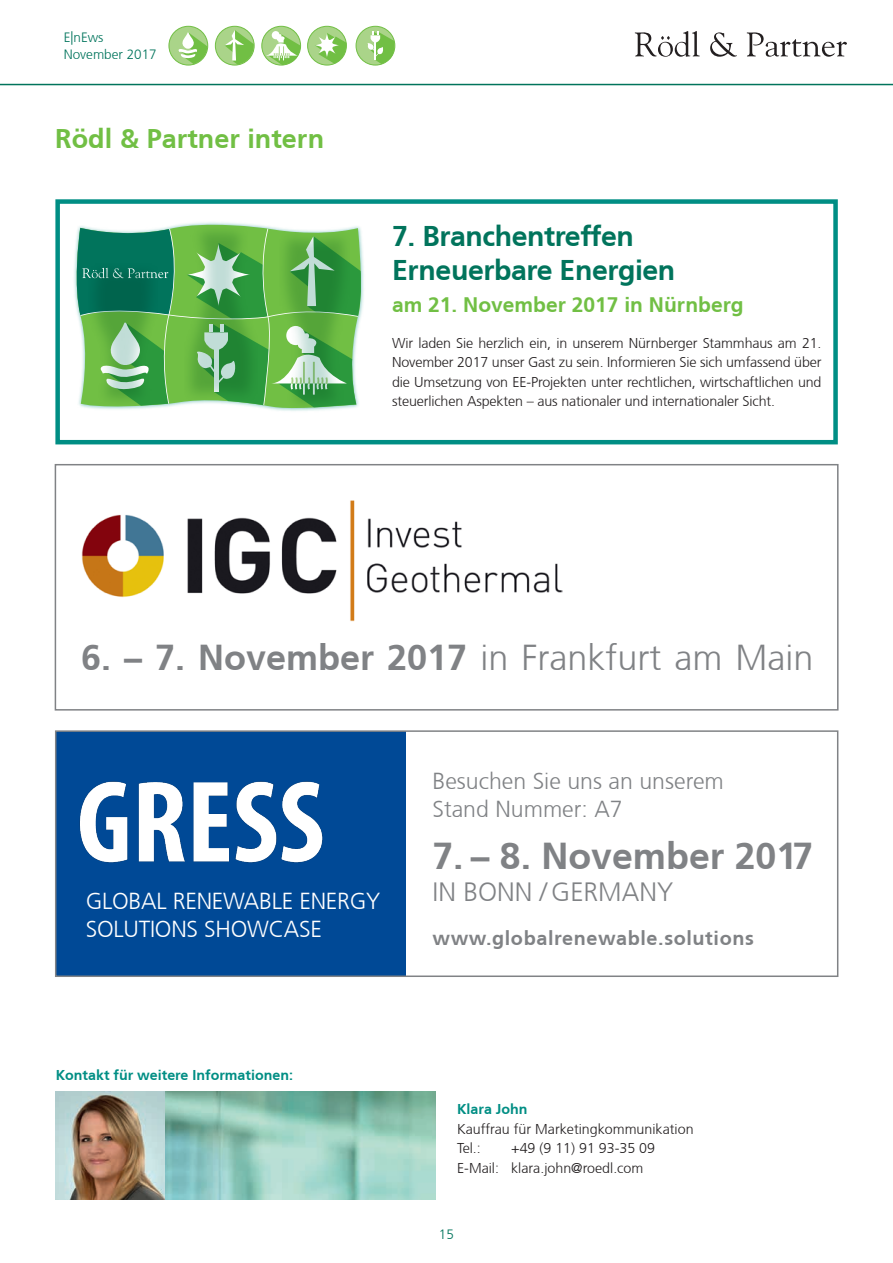
<style>
.page{position:relative;width:893px;height:1263px;background:#fff}
.page>*{position:absolute;margin:0;border:0;box-sizing:border-box;transform-origin:0 0}
.t1{font:700 37.5px "Frutiger CE";color:#808285}
.t2{font:700 36px "Frutiger CE";color:#808285}
.t3{font:700 28.5px/34.2px "Frutiger CE";letter-spacing:-.015em;color:#01745c}
.t4{font:700 27px "Frutiger CE";color:#71bf44}
.t5{font:300 26.4px "Frutiger CE";color:#808285}
.t6{font:300 23.1px/27.8px "Frutiger CE";letter-spacing:-.01em;color:#fff}
.t7{font:300 23.1px/27.8px "Frutiger CE";color:#808285}
.t8{font:700 21px "Frutiger CE";color:#71bf44}
.t9{font:700 19.8px "Frutiger CE";letter-spacing:.03em;color:#808285}
.t10{font:300 14.25px/19.5px "Frutiger CE";color:#231f20}
.t11{font:700 14.25px "Frutiger CE";color:#008e84}
.t12{font:300 13.5px/16.2px "Frutiger CE";color:#01745c}
.s1{font-weight:300}
</style>
<div class="page">
<hr style="left:0;top:84px;width:893px;height:1px;background:#01745c">
<svg style="left:262px;top:26px;width:39px;height:39px"></svg>
<div style="left:261px;top:26px;width:40px;height:39px;border:1px solid #71bf44;border-radius:50%"></div>
<div style="left:215px;top:26px;width:39px;height:39px;background:#aad489;border-radius:50%"></div>
<div style="left:215px;top:26px;width:39px;height:39px;border:1px solid #71bf44;border-radius:50%"></div>
<div style="left:169px;top:26px;width:39px;height:39px;background:#aad489;border-radius:50%"></div>
<div style="left:169px;top:26px;width:39px;height:39px;border:1px solid #71bf44;border-radius:50%"></div>
<div style="left:308px;top:26px;width:38px;height:39px;background:#aad489;border-radius:50%"></div>
<div style="left:307px;top:26px;width:40px;height:39px;border:1px solid #71bf44;border-radius:50%"></div>
<div style="left:356px;top:26px;width:39px;height:39px;background:#aad489;border-radius:50%"></div>
<div style="left:356px;top:26px;width:39px;height:39px;border:1px solid #71bf44;border-radius:50%"></div>
<svg style="left:178px;top:32px;width:30px;height:32px"></svg>
<svg style="left:225px;top:30px;width:30px;height:35px"></svg>
<svg style="left:315px;top:33px;width:32px;height:31px"></svg>
<svg style="left:367px;top:32px;width:29px;height:32px"></svg>
<svg style="left:265px;top:31px;width:36px;height:34px"></svg>
<svg style="left:635px;top:31px;width:65px;height:26px"></svg>
<svg style="left:710px;top:32px;width:27px;height:25px"></svg>
<svg style="left:747px;top:32px;width:100px;height:25px"></svg>
<img style="left:164px;top:1092px;width:272px;height:107px">
<img style="left:55px;top:1092px;width:109px;height:107px">
<div style="left:55px;top:199px;width:783px;height:245px;border:4px solid #008e84"></div>
<div style="left:55px;top:464px;width:783px;height:246px;border:2px solid #808285"></div>
<svg style="left:78px;top:222px;width:286px;height:189px"></svg>
<svg style="left:74px;top:228px;width:289px;height:179px"></svg>
<img style="left:89px;top:264px;width:68px;height:141px">
<img style="left:184px;top:226px;width:73px;height:174px">
<img style="left:280px;top:232px;width:69px;height:177px">
<div style="left:56px;top:731px;width:350px;height:245px;background:#004996"></div>
<div style="left:55px;top:730px;width:783px;height:247px;border:2px solid #808285"></div>
<img style="left:79px;top:781px;width:244px;height:82px">
<img style="left:81px;top:500px;width:481px;height:122px">
<p class="t12" style="left:64px;top:29px;width:95px">E|nEws<br>November 2017</p>
<h3 class="t4" style="left:55px;top:122px;width:271px">Rödl &amp; Partner intern</h3>
<h3 class="t3" style="left:392px;top:219px;width:285px">7. Branchentreffen<br>Erneuerbare Energien</h3>
<h3 class="t8" style="left:392px;top:292px;width:353px">am 21. November 2017 in Nürnberg</h3>
<p class="t10" style="left:392px;top:333px;width:431px;text-align:justify">Wir laden Sie herzlich ein, in unserem Nürnberger Stammhaus am 21.<br>November 2017 unser Gast zu sein. Informieren Sie sich umfassend über die Umsetzung von EE-Projekten unter rechtlichen, wirtschaftlichen und steuerlichen Aspekten – aus nationaler und internationaler Sicht.</p>
<h2 class="t2" style="left:81px;top:636px;width:734px">6. – 7. November 2017 <span class="s1">in Frankfurt am Main</span></h2>
<h3 class="t6" style="left:86px;top:887px;width:296px">GLOBAL RENEWABLE ENERGY<br>SOLUTIONS SHOWCASE</h3>
<p class="t11" style="left:56px;top:1066px;width:239px">Kontakt für weitere Informationen:</p>
<h3 class="t7" style="left:432px;top:767px;width:293px">Besuchen Sie uns an unserem<br>Stand Nummer: A7</h3>
<h1 class="t1" style="left:432px;top:833px;width:382px">7. – 8. November 2017</h1>
<h3 class="t5" style="left:432px;top:877px;width:242px">IN BONN / GERMANY</h3>
<h3 class="t9" style="left:432px;top:926px;width:323px">www.globalrenewable.solutions</h3>
<p class="t11" style="left:457px;top:1100px;width:72px">Klara John</p>
<p class="t10" style="left:457px;top:1119px;width:238px">Kauffrau für Marketingkommunikation<br>Tel.:</p>
<p class="t10" style="left:457px;top:1138px;width:200px;text-indent:54px">+49 (9 11) 91 93-35 09<br>E-Mail: klara.john@roedl.com</p>
<p class="t12" style="left:439px;top:1226px;width:17px">15</p>
</div>
